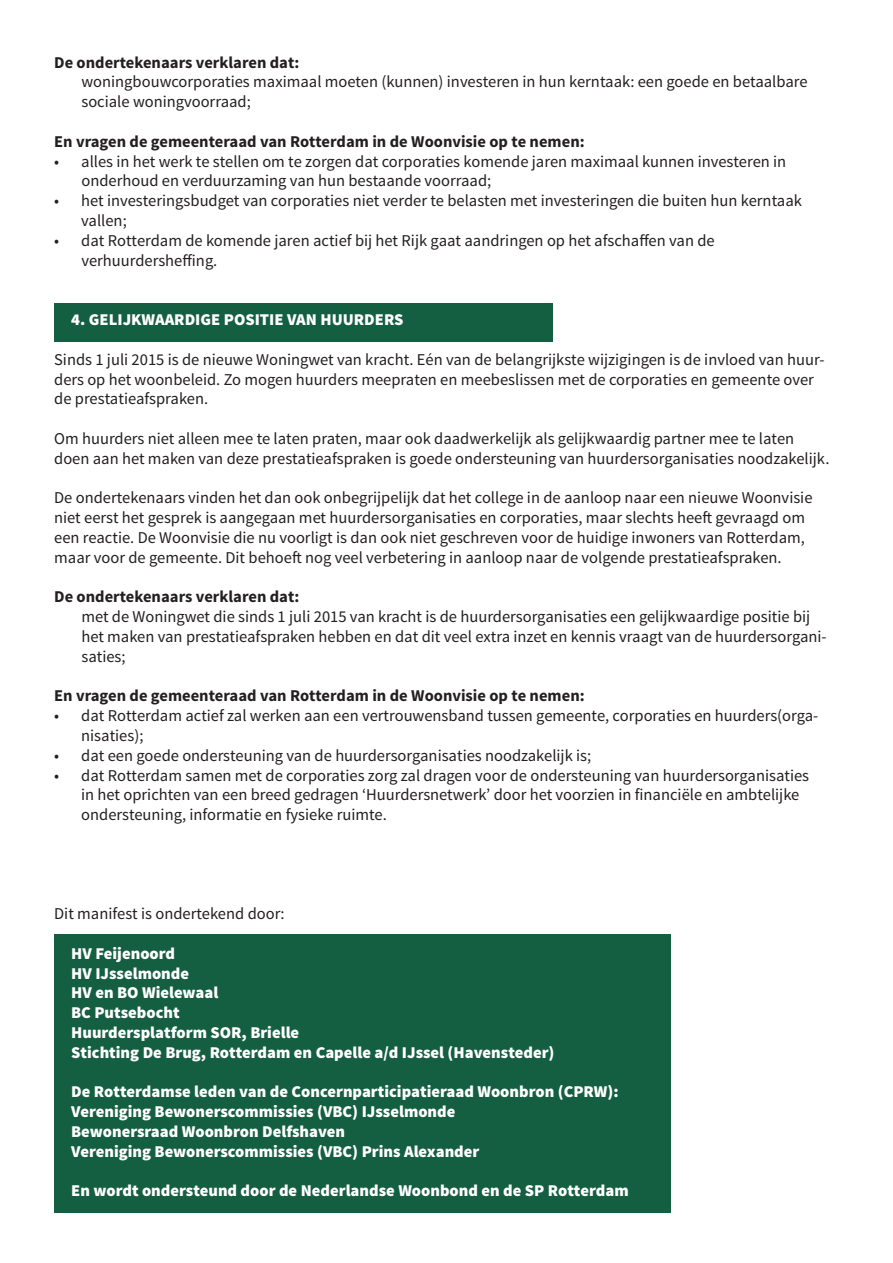
<style>
.page{position:relative;width:893px;height:1263px;background:#fff}
.page>*{position:absolute;margin:0;border:0;box-sizing:border-box;transform-origin:0 0}
.t1{font:16.5px/19.8px "Source Sans Pro";color:#231f20}
.t2{font:900 16.5px "Source Sans Pro";color:#fff}
.t3{font:700 16.5px "Source Sans Pro";color:#231f20}
</style>
<div class="page">
<div style="left:54px;top:303px;width:499px;height:38px;background:#145e41"></div>
<div style="left:54px;top:934px;width:617px;height:278px;background:#145e41"></div>
<p class="t3" style="left:54px;top:52px;width:247px">De ondertekenaars verklaren dat:</p>
<p class="t1" style="left:81px;top:72px;width:728px">woningbouwcorporaties maximaal moeten (kunnen) investeren in hun kerntaak: een goede en betaalbare sociale woningvoorraad;</p>
<p class="t3" style="left:54px;top:131px;width:532px">En vragen de gemeenteraad van Rotterdam in de Woonvisie op te nemen:</p>
<p class="t1" style="left:54px;top:152px;width:734px">• alles in het werk te stellen om te zorgen dat corporaties komende jaren maximaal kunnen investeren in</p>
<p class="t1" style="left:81px;top:171px;width:411px">onderhoud en verduurzaming van hun bestaande voorraad;</p>
<p class="t1" style="left:81px;top:191px;width:722px;text-indent:-27px">• het investeringsbudget van corporaties niet verder te belasten met investeringen die buiten hun kerntaak vallen;</p>
<p class="t1" style="left:54px;top:231px;width:662px">• dat Rotterdam de komende jaren actief bij het Rijk gaat aandringen op het afschaffen van de</p>
<p class="t1" style="left:81px;top:251px;width:137px">verhuurdersheffing.</p>
<p class="t2" style="left:71px;top:309px;width:334px">4. GELIJKWAARDIGE POSITIE VAN HUURDERS</p>
<p class="t1" style="left:54px;top:350px;width:772px">Sinds 1 juli 2015 is de nieuwe Woningwet van kracht. Eén van de belangrijkste wijzigingen is de invloed van huur&shy;ders op het woonbeleid. Zo mogen huurders meepraten en meebeslissen met de corporaties en gemeente over de prestatieafspraken.</p>
<p class="t1" style="left:54px;top:429px;width:777px">Om huurders niet alleen mee te laten praten, maar ook daadwerkelijk als gelijkwaardig partner mee te laten doen aan het maken van deze prestatieafspraken is goede ondersteuning van huurdersorganisaties noodzakelijk.</p>
<p class="t1" style="left:54px;top:488px;width:760px">De ondertekenaars vinden het dan ook onbegrijpelijk dat het college in de aanloop naar een nieuwe Woonvisie niet eerst het gesprek is aangegaan met huurdersorganisaties en corporaties, maar slechts heeft gevraagd om een reactie. De Woonvisie die nu voorligt is dan ook niet geschreven voor de huidige inwoners van Rotterdam, maar voor de gemeente. Dit behoeft nog veel verbetering in aanloop naar de volgende prestatieafspraken.</p>
<p class="t3" style="left:54px;top:586px;width:247px">De ondertekenaars verklaren dat:</p>
<p class="t1" style="left:81px;top:607px;width:747px">met de Woningwet die sinds 1 juli 2015 van kracht is de huurdersorganisaties een gelijkwaardige positie bij het maken van prestatieafspraken hebben en dat dit veel extra inzet en kennis vraagt van de huurdersorgani&shy;saties;</p>
<p class="t3" style="left:54px;top:685px;width:532px">En vragen de gemeenteraad van Rotterdam in de Woonvisie op te nemen:</p>
<p class="t1" style="left:81px;top:706px;width:739px;text-indent:-27px">• dat Rotterdam actief zal werken aan een vertrouwensband tussen gemeente, corporaties en huurders(orga&shy;nisaties);</p>
<p class="t1" style="left:54px;top:746px;width:539px">• dat een goede ondersteuning van de huurdersorganisaties noodzakelijk is;</p>
<p class="t1" style="left:81px;top:765px;width:729px;text-indent:-27px">• dat Rotterdam samen met de corporaties zorg zal dragen voor de ondersteuning van huurdersorganisaties in het oprichten van een breed gedragen ‘Huurdersnetwerk’ door het voorzien in financiële en ambtelijke ondersteuning, informatie en fysieke ruimte.</p>
<p class="t1" style="left:54px;top:904px;width:232px">Dit manifest is ondertekend door:</p>
<p class="t2" style="left:71px;top:942px;width:105px">HV Feijenoord</p>
<p class="t2" style="left:71px;top:962px;width:119px">HV IJsselmonde</p>
<p class="t2" style="left:71px;top:982px;width:149px">HV en BO Wielewaal</p>
<p class="t2" style="left:71px;top:1002px;width:110px">BC Putsebocht</p>
<p class="t2" style="left:71px;top:1022px;width:230px">Huurdersplatform SOR, Brielle</p>
<p class="t2" style="left:71px;top:1041px;width:485px">Stichting De Brug, Rotterdam en Capelle a/d IJssel (Havensteder)</p>
<p class="t2" style="left:71px;top:1081px;width:549px">De Rotterdamse leden van de Concernparticipatieraad Woonbron (CPRW):</p>
<p class="t2" style="left:71px;top:1101px;width:386px">Vereniging Bewonerscommissies (VBC) IJsselmonde</p>
<p class="t2" style="left:71px;top:1121px;width:275px">Bewonersraad Woonbron Delfshaven</p>
<p class="t2" style="left:71px;top:1140px;width:410px">Vereniging Bewonerscommissies (VBC) Prins Alexander</p>
<p class="t2" style="left:71px;top:1180px;width:559px">En wordt ondersteund door de Nederlandse Woonbond en de SP Rotterdam</p>
</div>
